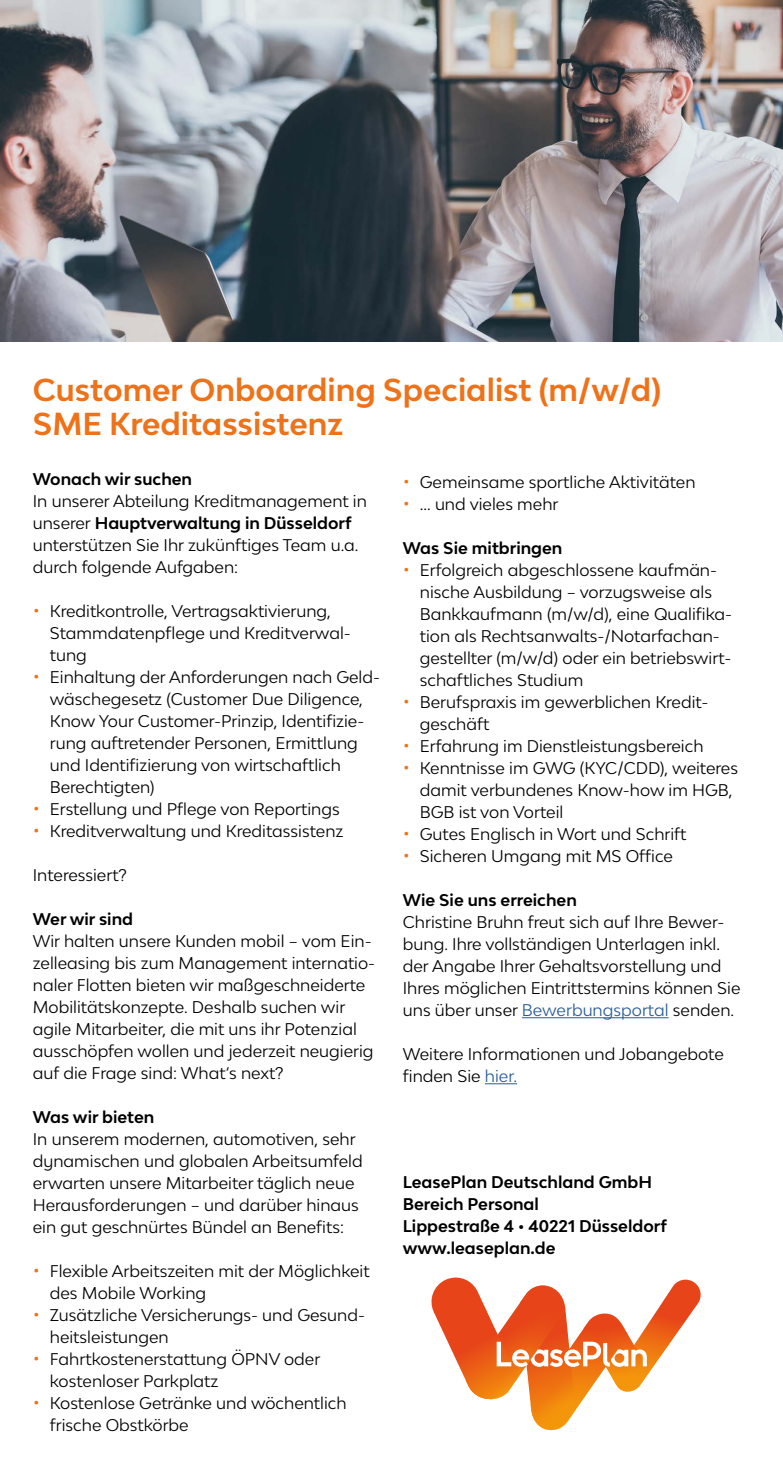
<style>
.page{position:relative;width:783px;height:1458px;background:#fff}
.page>*{position:absolute;margin:0;border:0;box-sizing:border-box;transform-origin:0 0}
.t1{font:700 30px/34px "Lease Plan";color:#ee7219}
.t2{font:16px/22px "Lease Plan";color:#000}
.t3{font:700 16px/22px "Lease Plan";color:#000}
.s1{font-weight:700}
.s2{font-size:20px;color:#ee7219}
.s3{color:#275b9b}
</style>
<div class="page">
<hr style="left:521px;top:1017px;width:147px;height:1px;background:#275b9b">
<hr style="left:485px;top:1083px;width:32px;height:1px;background:#275b9b">
<svg style="left:431px;top:1277px;width:270px;height:152px"></svg>
<img style="left:0;top:0;width:782px;height:341px">
<h1 class="t1" style="left:33px;top:372px;width:629px">Customer Onboarding Specialist (m/w/d)<br>SME Kreditassistenz</h1>
<p class="t3" style="left:33px;top:467px;width:161px">Wonach wir suchen</p>
<p class="t2" style="left:33px;top:489px;width:335px">In unserer Abteilung Kreditmanagement in unserer <span class="s1">Hauptverwaltung in Düsseldorf </span>unterstützen Sie Ihr zukünftiges Team u.a. durch folgende Aufgaben:</p>
<p class="t2" style="left:50px;top:599px;width:302px;text-indent:-17px"><span class="s2">•</span> Kreditkontrolle, Vertragsaktivierung,<br>Stammdatenpflege und Kreditverwal&shy;tung</p>
<p class="t2" style="left:50px;top:665px;width:332px;text-indent:-17px"><span class="s2">•</span> Einhaltung der Anforderungen nach Geld&shy;wäschegesetz (Customer Due Diligence, Know Your Customer-Prinzip, Identifizie&shy;rung auftretender Personen, Ermittlung und Identifizierung von wirtschaftlich Berechtigten)</p>
<p class="t2" style="left:33px;top:797px;width:308px"><span class="s2">•</span> Erstellung und Pflege von Reportings</p>
<p class="t2" style="left:33px;top:819px;width:312px"><span class="s2">•</span> Kreditverwaltung und Kreditassistenz</p>
<p class="t2" style="left:33px;top:863px;width:96px">Interessiert?</p>
<p class="t3" style="left:33px;top:907px;width:102px">Wer wir sind</p>
<p class="t2" style="left:33px;top:929px;width:344px">Wir halten unsere Kunden mobil – vom Ein&shy;zelleasing bis zum Management internatio&shy;naler Flotten bieten wir maßgeschneiderte Mobilitätskonzepte. Deshalb suchen wir agile Mitarbeiter, die mit uns ihr Potenzial ausschöpfen wollen und jederzeit neugierig auf die Frage sind: What‘s next?</p>
<p class="t3" style="left:33px;top:1105px;width:123px">Was wir bieten</p>
<p class="t2" style="left:33px;top:1127px;width:331px">In unserem modernen, automotiven, sehr dynamischen und globalen Arbeitsumfeld erwarten unsere Mitarbeiter täglich neue Herausforderungen – und darüber hinaus ein gut geschnürtes Bündel an Benefits:</p>
<p class="t2" style="left:50px;top:1259px;width:321px;text-indent:-17px"><span class="s2">•</span> Flexible Arbeitszeiten mit der Möglichkeit des Mobile Working</p>
<p class="t2" style="left:50px;top:1303px;width:316px;text-indent:-17px"><span class="s2">•</span> Zusätzliche Versicherungs- und Gesund&shy;heitsleistungen</p>
<p class="t2" style="left:50px;top:1347px;width:272px;text-indent:-17px"><span class="s2">•</span> Fahrtkostenerstattung ÖPNV oder kostenloser Parkplatz</p>
<p class="t2" style="left:50px;top:1391px;width:298px;text-indent:-17px"><span class="s2">•</span> Kostenlose Getränke und wöchentlich frische Obstkörbe</p>
<p class="t2" style="left:403px;top:470px;width:294px"><span class="s2">•</span> Gemeinsame sportliche Aktivitäten</p>
<p class="t2" style="left:403px;top:492px;width:157px"><span class="s2">•</span> ... und vieles mehr</p>
<p class="t3" style="left:403px;top:536px;width:161px">Was Sie mitbringen</p>
<p class="t2" style="left:420px;top:558px;width:313px;text-indent:-17px"><span class="s2">•</span> Erfolgreich abgeschlossene kaufmän&shy;nische Ausbildung – vorzugsweise als Bankkaufmann (m/w/d), eine Qualifika&shy;tion als Rechtsanwalts-/Notarfachan&shy;gestellter (m/w/d) oder ein betriebswirt&shy;schaftliches Studium</p>
<p class="t2" style="left:420px;top:690px;width:290px;text-indent:-17px"><span class="s2">•</span> Berufspraxis im gewerblichen Kredit&shy;geschäft</p>
<p class="t2" style="left:403px;top:734px;width:302px"><span class="s2">•</span> Erfahrung im Dienstleistungsbereich</p>
<p class="t2" style="left:420px;top:756px;width:319px;text-indent:-17px"><span class="s2">•</span> Kenntnisse im GWG (KYC/CDD), weiteres damit verbundenes Know-how im HGB,<br>BGB ist von Vorteil</p>
<p class="t2" style="left:403px;top:822px;width:285px"><span class="s2">•</span> Gutes Englisch in Wort und Schrift</p>
<p class="t2" style="left:403px;top:844px;width:271px"><span class="s2">•</span> Sicheren Umgang mit MS Office</p>
<p class="t3" style="left:403px;top:888px;width:175px">Wie Sie uns erreichen</p>
<p class="t2" style="left:403px;top:910px;width:339px">Christine Bruhn freut sich auf Ihre Bewer&shy;bung. Ihre vollständigen Unterlagen inkl. der Angabe Ihrer Gehaltsvorstellung und Ihres möglichen Eintrittstermins können Sie uns über unser <span class="s3">Bewerbungsportal</span> senden.</p>
<p class="t2" style="left:403px;top:1042px;width:322px">Weitere Informationen und Jobangebote finden Sie <span class="s3">hier.</span></p>
<p class="t3" style="left:403px;top:1170px;width:265px">LeasePlan Deutschland GmbH<br>Bereich Personal<br>Lippestraße 4 • 40221 Düsseldorf www.leaseplan.de</p>
</div>
